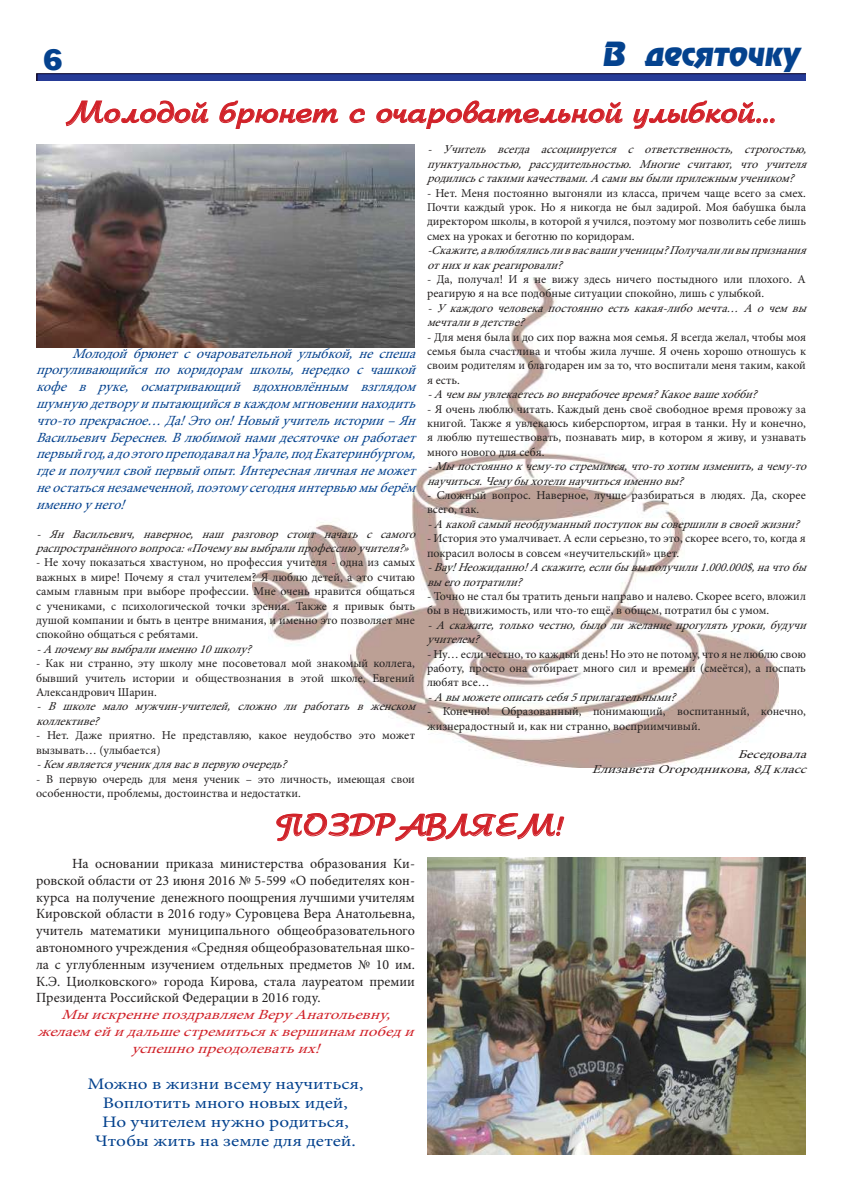
<style>
.page{position:relative;width:842px;height:1191px;background:#fff}
.page>*{position:absolute;margin:0;border:0;box-sizing:border-box;transform-origin:0 0}
.t1{font:700 30px "Arbat";color:#d12229}
.t2{font:italic 30px "AG Revue";color:#04428e}
.t3{font:800 30px "Rodeo";color:#04428e}
.t4{font:16px/19.2px "Minion Pro";color:#04428e;text-align:center;scale:1.2 1}
.t5{font:italic 14px/16.8px "Minion Pro";letter-spacing:.015em;color:#04428e;text-align:justify}
.t6{font:14px/16.8px "Minion Pro";color:#221f1f;text-align:justify}
.t7{font:italic 14px/16.8px "Minion Pro";color:#d12229;text-align:center;scale:1.2 1}
.t8{font:12px/14.4px "Minion Pro";color:#221f1f}
.t9{font:italic 12px/14.4px "Minion Pro";letter-spacing:.015em;color:#221f1f}
.t10{font:italic 12px/14.4px "Minion Pro";letter-spacing:.015em;color:#221f1f;text-align:right;scale:1.2 1}
</style>
<div class="page">
<img style="left:252px;top:278px;width:526px;height:489px">
<img style="left:36px;top:74px;width:770px;height:7px">
<svg style="left:65px;top:100px;width:144px;height:27px"></svg>
<svg style="left:219px;top:100px;width:120px;height:29px"></svg>
<svg style="left:349px;top:108px;width:16px;height:16px"></svg>
<svg style="left:376px;top:100px;width:247px;height:29px"></svg>
<svg style="left:633px;top:100px;width:142px;height:29px"></svg>
<img style="left:36px;top:145px;width:379px;height:202px">
<svg style="left:276px;top:813px;width:289px;height:29px"></svg>
<img style="left:427px;top:857px;width:379px;height:298px">
<h1 class="t3" style="left:43px;top:42px;width:20px">6</h1>
<h1 class="t2" style="left:602px;top:37px;width:199px">В десяточку</h1>
<h1 class="t1" style="left:66px;top:95px;width:711px">Молодой брюнет с очаровательной улыбкой...</h1>
<p class="t9" style="left:427px;top:143px;width:385px;text-align:justify">- Учитель всегда ассоциируется с ответственность, строгостью, пунктуальностью, рассудительностью. Многие считают, что учителя родилисьстакимикачествами.Асамивыбылиприлежнымучеником?</p>
<p class="t8" style="left:427px;top:186px;width:380px;text-align:justify">- Нет. Меня постоянно выгоняли из класса, причем чаще всего за смех.<br>Почти каждый урок. Но я никогда не был задирой. Моя бабушка была директором школы, в которой я учился, поэтому мог позволить себе лишь смех на уроках и беготню по коридорам.</p>
<p class="t9" style="left:427px;top:244px;width:385px">-Скажите,авлюблялисьливвасвашиученицы?Получалиливыпризнания отнихикакреагировали?</p>
<p class="t8" style="left:427px;top:272px;width:380px">- Да, получал! И я не вижу здесь ничего постыдного или плохого. А реагирую я на все подобные ситуации спокойно, лишь с улыбкой.</p>
<p class="t9" style="left:427px;top:301px;width:385px">-Укаждогочеловекапостоянноестькакая-либомечта… Аочемвы мечталивдетстве?</p>
<p class="t8" style="left:427px;top:330px;width:381px;text-align:justify">- Для меня была и до сих пор важна моя семья. Я всегда желал, чтобы моя семья была счастлива и чтобы жила лучше. Я очень хорошо отношусь к своим родителям и благодарен им за то, что воспитали меня таким, какой я есть.</p>
<p class="t9" style="left:427px;top:388px;width:336px">-Ачемвыувлекаетесьвовнерабочеевремя?Какоевашехобби?</p>
<p class="t8" style="left:427px;top:402px;width:380px;text-align:justify">- Я очень люблю читать. Каждый день своё свободное время провожу за книгой. Также я увлекаюсь киберспортом, играя в танки. Ну и конечно, я люблю путешествовать, познавать мир, в котором я живу, и узнавать много нового для себя.</p>
<p class="t9" style="left:427px;top:460px;width:385px">-Мыпостояннокчему -тостремимся,что-тохотимизменить,ачему -то научиться.Чему быхотелинаучитьсяименновы?</p>
<p class="t8" style="left:427px;top:488px;width:380px">- Сложный вопрос. Наверное, лучше разбираться в людях. Да, скорее всего, так.</p>
<p class="t9" style="left:427px;top:517px;width:378px">-Акакойсамыйнеобдуманныйпоступоквысовершиливсвоейжизни?</p>
<p class="t8" style="left:427px;top:532px;width:380px">- История это умалчивает. А если серьезно, то это, скорее всего, то, когда я покрасил волосы в совсем «неучительский» цвет.</p>
<p class="t9" style="left:427px;top:560px;width:385px">-Вау!Неожиданно!Аскажите,еслибывыполучили1.000.000$,начтобы выегопотратили?</p>
<p class="t8" style="left:427px;top:589px;width:380px">- Точно не стал бы тратить деньги направо и налево. Скорее всего, вложил бы в недвижимость, или что-то ещё, в общем, потратил бы с умом.</p>
<p class="t9" style="left:427px;top:618px;width:385px">-Аскажите,толькочестно,былолижеланиепрогулятьуроки,будучи учителем?</p>
<p class="t8" style="left:427px;top:647px;width:381px;text-align:justify">- Ну… если честно, то каждый день! Но это не потому, что я не люблю свою работу, просто она отбирает много сил и времени (смеётся), а поспать любят все…</p>
<p class="t9" style="left:427px;top:690px;width:254px">-Авыможетеописатьсебя5прилагательными?</p>
<p class="t8" style="left:427px;top:704px;width:380px">- Конечно! Образованный, понимающий, воспитанный, конечно, жизнерадостный и, как ни странно, восприимчивый.</p>
<p class="t10" style="left:592px;top:748px;width:184px">Беседовала<br>ЕлизаветаОгородникова,8Д класс</p>
<h1 class="t1" style="left:277px;top:808px;width:290px">ПОЗДРАВЛЯЕМ!</h1>
<p class="t6" style="left:36px;top:855px;width:380px;text-indent:36px">На основании приказа министерства образования Ки&shy;ровской области от 23 июня 2016 № 5-599 «О победителях кон&shy;курса на получение денежного поощрения лучшими учителям Кировской области в 2016 году» Суровцева Вера Анатольевна, учитель математики муниципального общеобразовательного автономного учреждения «Средняя общеобразовательная шко&shy;ла с углубленным изучением отдельных предметов № 10 им.<br>К.Э. Циолковского» города Кирова, стала лауреатом премии Президента Российской Федерации в 2016 году.</p>
<p class="t7" style="left:37px;top:1007px;width:320px">Мы искреннепоздравляем Веру Анатольевну, желаем ейидальшестремитьсяквершинам победи успешнопреодолеватьих!</p>
<h2 class="t4" style="left:87px;top:1074px;width:232px">Можно в жизни всему научиться,<br>Воплотить много новых идей,<br>Но учителем нужно родиться,<br>Чтобы жить на земле для детей.</h2>
<p class="t5" style="left:36px;top:345px;width:386px;text-indent:36px">Молодой брюнет с очаровательной улыбкой, не спеша прогуливающийся по коридорам школы, нередко с чашкой кофе в руке, осматривающий вдохновлённым взглядом шумнуюдетвору ипытающийсявкаждоммгновениинаходить что-топрекрасное… Да!Этоон!Новыйучительистории–Ян ВасильевичБереснев.Влюбимойнамидесяточкеонработает первыйгод,адоэтогопреподавалнаУрале,подЕкатеринбургом, гдеиполучилсвойпервыйопыт.Интереснаяличнаянеможет неостатьсянезамеченной,поэтому сегодняинтервьюмыберём именноу него!</p>
<p class="t9" style="left:36px;top:527px;width:385px">- Ян Васильевич, наверное, наш разговор стоит начать с самого распространённоговопроса:«Почему вывыбралипрофессиюучителя?»</p>
<p class="t8" style="left:36px;top:556px;width:380px;text-align:justify">- Не хочу показаться хвастуном, но профессия учителя - одна из самых важных в мире! Почему я стал учителем? Я люблю детей, а это считаю самым главным при выборе профессии. Мне очень нравится общаться с учениками, с психологической точки зрения. Также я привык быть душой компании и быть в центре внимания, и именно это позволяет мне спокойно общаться с ребятами.</p>
<p class="t9" style="left:36px;top:642px;width:221px">-Апочему вывыбралиименно10школу?</p>
<p class="t8" style="left:36px;top:656px;width:380px;text-align:justify">- Как ни странно, эту школу мне посоветовал мой знакомый коллега, бывший учитель истории и обществознания в этой школе, Евгений Александрович Шарин.</p>
<p class="t9" style="left:36px;top:700px;width:385px">- В школе мало мужчин-учителей, сложно ли работать в женском коллективе?</p>
<p class="t8" style="left:36px;top:728px;width:380px">- Нет. Даже приятно. Не представляю, какое неудобство это может вызывать… (улыбается)</p>
<p class="t9" style="left:36px;top:757px;width:256px">-Кемявляетсяученикдлявасвпервуюочередь?</p>
<p class="t8" style="left:36px;top:772px;width:380px">- В первую очередь для меня ученик – это личность, имеющая свои особенности, проблемы, достоинства и недостатки.</p>
</div>
